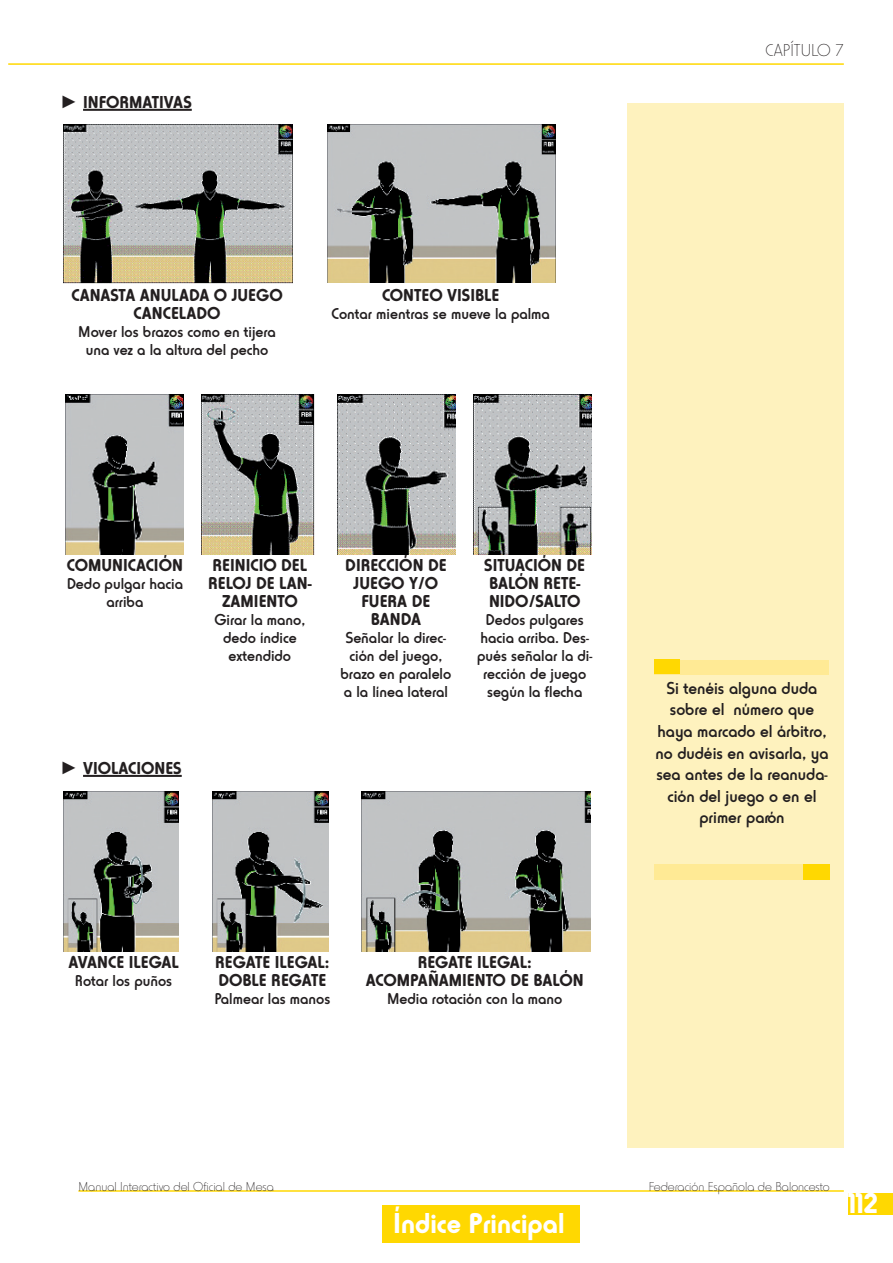
<style>
.page{position:relative;width:893px;height:1263px;background:#fff}
.page>*{position:absolute;margin:0;border:0;box-sizing:border-box;transform-origin:0 0}
.t1{font:700 30px "Horatio D";color:#fff}
.t2{font:700 18px/18px "Horatio D";color:#231f20;text-align:center}
.t3{font:500 18px/21.6px "Horatio D";color:#231f20;text-align:center}
.t4{font:18px "Horatio D Ligh";color:#231f20}
.t5{font:500 16.5px/18px "Horatio D";color:#231f20;text-align:center}
.t6{font:13.5px "Horatio D Ligh";color:#231f20}
.s1{font-family:"Arial";font-weight:400}
</style>
<div class="page">
<div style="left:848px;top:1193px;width:45px;height:21px;background:#ffd801"></div>
<hr style="left:8px;top:63px;width:836px;height:2px;background:#ffd801">
<hr style="left:78px;top:1190px;width:766px;height:2px;background:#ffd801">
<div style="left:627px;top:103px;width:217px;height:1044px;background:#fef2be"></div>
<hr style="left:83px;top:109px;width:109px;height:2px;background:#231f20">
<hr style="left:83px;top:775px;width:99px;height:2px;background:#231f20">
<div style="left:382px;top:1205px;width:197px;height:37px;background:#ffd801"></div>
<div style="left:654px;top:660px;width:175px;height:14px;background:#ffea95"></div>
<div style="left:654px;top:659px;width:25px;height:15px;background:#ffd801"></div>
<div style="left:654px;top:864px;width:175px;height:16px;background:#ffea95"></div>
<div style="left:803px;top:864px;width:26px;height:16px;background:#ffd801"></div>
<img style="left:64px;top:125px;width:229px;height:158px">
<img style="left:327px;top:125px;width:229px;height:157px">
<img style="left:65px;top:395px;width:118px;height:160px">
<img style="left:201px;top:395px;width:114px;height:160px">
<img style="left:337px;top:395px;width:119px;height:160px">
<img style="left:473px;top:395px;width:119px;height:160px">
<img style="left:64px;top:792px;width:115px;height:160px">
<img style="left:213px;top:792px;width:116px;height:160px">
<img style="left:361px;top:792px;width:229px;height:160px">
<p class="t2" style="left:60px;top:92px;width:133px"><span class="s1">►</span> INFORMATIVAS</p>
<p class="t2" style="left:71px;top:286px;width:213px">CANASTA ANULADA O JUEGO<br>CANCELADO</p>
<p class="t5" style="left:78px;top:323px;width:199px">Mover los brazos como en tijera una vez a la altura del pecho</p>
<p class="t2" style="left:382px;top:286px;width:119px">CONTEO VISIBLE</p>
<p class="t5" style="left:332px;top:305px;width:220px">Contar mientras se mueve la palma</p>
<p class="t4" style="left:766px;top:40px;width:80px">CAPÍTULO 7</p>
<p class="t2" style="left:67px;top:556px;width:118px">COMUNICACIÓN</p>
<p class="t5" style="left:67px;top:575px;width:118px">Dedo pulgar hacia arriba</p>
<p class="t2" style="left:208px;top:556px;width:105px">REINICIO DEL<br>RELOJ DE LAN-<br>ZAMIENTO</p>
<p class="t5" style="left:214px;top:611px;width:93px">Girar la mano, dedo índice extendido</p>
<p class="t2" style="left:60px;top:758px;width:123px"><span class="s1">►</span> VIOLACIONES</p>
<p class="t2" style="left:345px;top:556px;width:103px">DIRECCIÓN DE<br>JUEGO Y/O<br>FUERA DE<br>BANDA</p>
<p class="t5" style="left:341px;top:629px;width:112px">Señalar la direc&shy;ción del juego, brazo en paralelo a la línea lateral</p>
<p class="t2" style="left:484px;top:556px;width:102px;text-align:left">SITUACIÓN DE<br>BALÓN RETE-<br>NIDO/SALTO</p>
<p class="t5" style="left:477px;top:611px;width:117px">Dedos pulgares hacia arriba. Des&shy;pués señalar la di&shy;rección de juego según la flecha</p>
<p class="t2" style="left:68px;top:953px;width:112px">AVANCE ILEGAL</p>
<p class="t5" style="left:75px;top:972px;width:99px">Rotar los puños</p>
<p class="t2" style="left:215px;top:953px;width:116px;text-align:left">REGATE ILEGAL:<br>DOBLE REGATE</p>
<p class="t5" style="left:214px;top:990px;width:118px">Palmear las manos</p>
<p class="t2" style="left:366px;top:953px;width:219px">REGATE ILEGAL:<br>ACOMPAÑAMIENTO DE BALÓN</p>
<p class="t5" style="left:387px;top:990px;width:177px">Media rotación con la mano</p>
<p class="t3" style="left:656px;top:677px;width:175px">Si tenéis alguna duda sobre el número que haya marcado el árbitro, no dudéis en avisarla, ya sea antes de la reanuda&shy;ción del juego o en el primer parón</p>
<p class="t6" style="left:78px;top:1179px;width:197px">Manual Interactivo del Oficial de Mesa</p>
<p class="t6" style="left:649px;top:1179px;width:182px">Federación Española de Baloncesto</p>
<h1 class="t1" style="left:393px;top:1205px;width:173px">Índice Principal</h1>
<h1 class="t1" style="left:848px;top:1185px;width:31px">112</h1>
</div>
